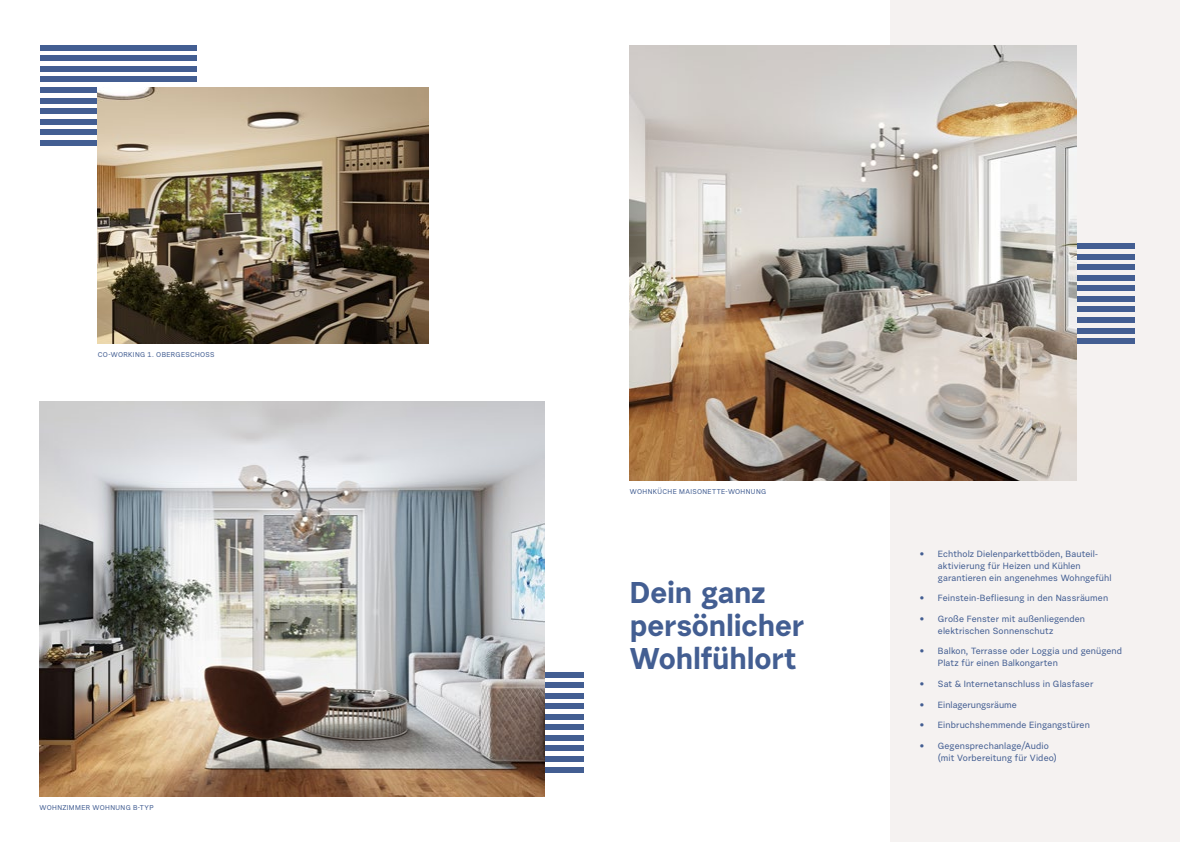
<style>
.page{position:relative;width:1180px;height:842px;background:#fff}
.page>*{position:absolute;margin:0;border:0;box-sizing:border-box;transform-origin:0 0}
.t1{font:700 30px/33px "Urban Grotesk Re Bo";letter-spacing:-.005em;color:#435e92}
.t2{font:9px/12px "Urban Grotesk Me Bl";letter-spacing:.01em;color:#435e92}
.t3{font:7px "Urban Grotesk Me Bl";letter-spacing:.05em;color:#435e92}
</style>
<div class="page">
<div style="left:890px;top:0;width:289px;height:842px;background:#f5f2f1"></div>
<div style="left:930px;top:296px;width:204px;height:5px;background:#435e92"></div>
<div style="left:930px;top:338px;width:204px;height:6px;background:#435e92"></div>
<div style="left:930px;top:328px;width:204px;height:5px;background:#435e92"></div>
<div style="left:930px;top:317px;width:204px;height:6px;background:#435e92"></div>
<div style="left:930px;top:307px;width:204px;height:5px;background:#435e92"></div>
<div style="left:930px;top:243px;width:204px;height:6px;background:#435e92"></div>
<div style="left:930px;top:286px;width:204px;height:5px;background:#435e92"></div>
<div style="left:930px;top:275px;width:204px;height:5px;background:#435e92"></div>
<div style="left:930px;top:264px;width:204px;height:6px;background:#435e92"></div>
<div style="left:930px;top:254px;width:204px;height:5px;background:#435e92"></div>
<img style="left:630px;top:45px;width:446px;height:435px">
<div style="left:40px;top:98px;width:156px;height:5px;background:#435e92"></div>
<div style="left:40px;top:140px;width:156px;height:5px;background:#435e92"></div>
<div style="left:40px;top:130px;width:156px;height:5px;background:#435e92"></div>
<div style="left:40px;top:119px;width:156px;height:5px;background:#435e92"></div>
<div style="left:40px;top:108px;width:156px;height:6px;background:#435e92"></div>
<div style="left:40px;top:45px;width:156px;height:5px;background:#435e92"></div>
<div style="left:40px;top:87px;width:156px;height:6px;background:#435e92"></div>
<div style="left:40px;top:77px;width:156px;height:5px;background:#435e92"></div>
<div style="left:40px;top:66px;width:156px;height:5px;background:#435e92"></div>
<div style="left:40px;top:56px;width:156px;height:5px;background:#435e92"></div>
<div style="left:385px;top:725px;width:199px;height:5px;background:#435e92"></div>
<div style="left:385px;top:767px;width:199px;height:5px;background:#435e92"></div>
<div style="left:385px;top:756px;width:199px;height:6px;background:#435e92"></div>
<div style="left:385px;top:746px;width:199px;height:5px;background:#435e92"></div>
<div style="left:385px;top:735px;width:199px;height:5px;background:#435e92"></div>
<div style="left:385px;top:672px;width:199px;height:5px;background:#435e92"></div>
<div style="left:385px;top:714px;width:199px;height:5px;background:#435e92"></div>
<div style="left:385px;top:703px;width:199px;height:6px;background:#435e92"></div>
<div style="left:385px;top:693px;width:199px;height:5px;background:#435e92"></div>
<div style="left:385px;top:682px;width:199px;height:6px;background:#435e92"></div>
<img style="left:40px;top:401px;width:504px;height:396px">
<img style="left:98px;top:87px;width:330px;height:257px">
<p class="t3" style="left:98px;top:351px;width:118px">CO-WORKING 1. OBERGESCHOSS</p>
<p class="t3" style="left:40px;top:803px;width:115px">WOHNZIMMER WOHNUNG B-TYP</p>
<p class="t3" style="left:630px;top:487px;width:138px">WOHNKÜCHE MAISONETTE-WOHNUNG</p>
<h1 class="t1" style="left:630px;top:575px;width:175px">Dein ganz persönlicher<br>Wohlfühlort</h1>
<p class="t2" style="left:937px;top:548px;width:175px;text-indent:-18px">• Echtholz Dielenparkettböden, Bauteil&shy;aktivierung für Heizen und Kühlen garantieren ein angenehmes Wohngefühl</p>
<p class="t2" style="left:919px;top:592px;width:190px">• Feinstein-Befliesung in den Nassräumen</p>
<p class="t2" style="left:937px;top:613px;width:149px;text-indent:-18px">• Große Fenster mit außenliegenden elektrischen Sonnenschutz</p>
<p class="t2" style="left:937px;top:645px;width:186px;text-indent:-18px">• Balkon, Terrasse oder Loggia und genügend<br>Platz für einen Balkongarten</p>
<p class="t2" style="left:919px;top:678px;width:175px">• Sat &amp; Internetanschluss in Glasfaser</p>
<p class="t2" style="left:919px;top:698px;width:98px">• Einlagerungsräume</p>
<p class="t2" style="left:919px;top:719px;width:171px">• Einbruchshemmende Eingangstüren</p>
<p class="t2" style="left:937px;top:739px;width:120px;text-indent:-18px">• Gegensprechanlage/Audio (mit Vorbereitung für Video)</p>
</div>
